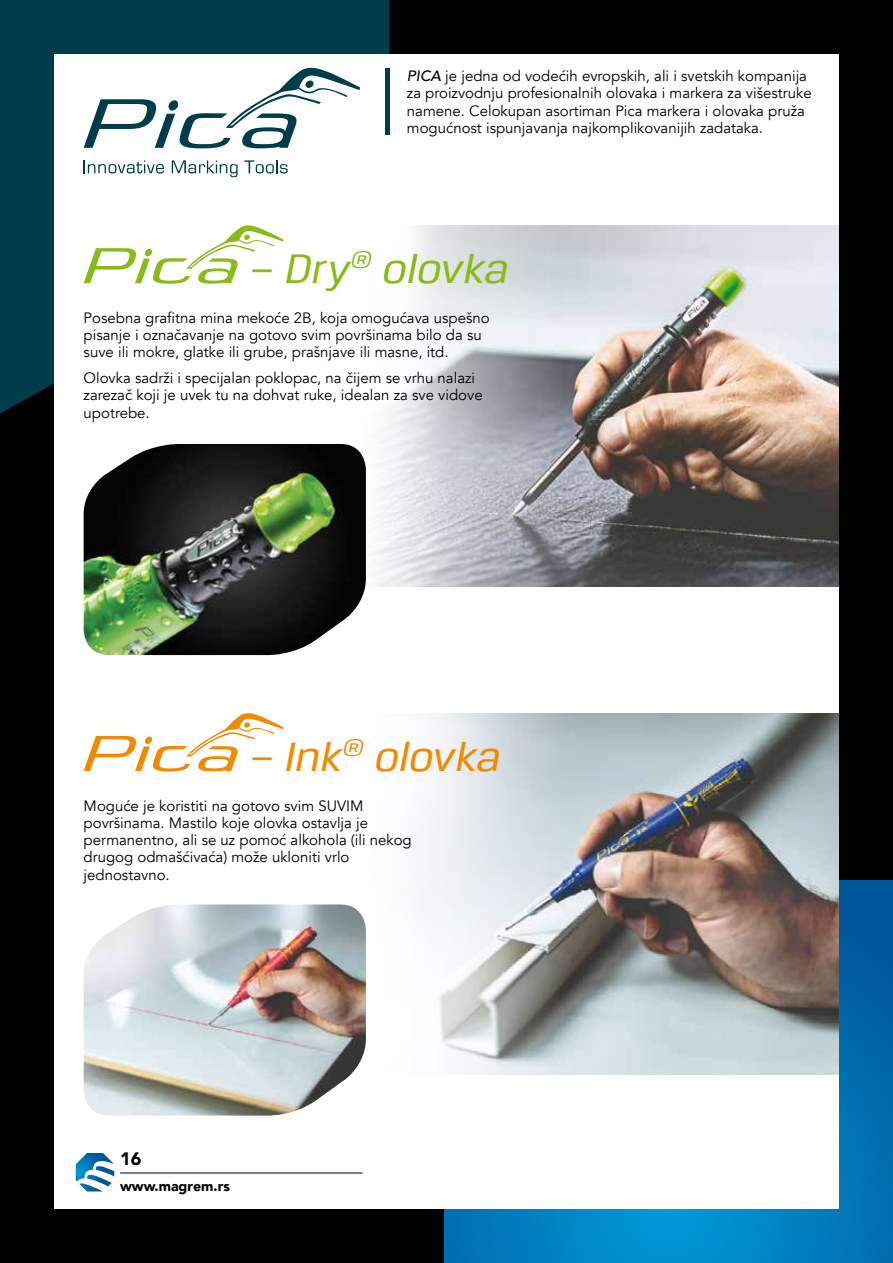
<style>
.page{position:relative;width:893px;height:1263px;background:#000}
.page>*{position:absolute;margin:0;border:0;box-sizing:border-box;transform-origin:0 0}
.t1{font:italic 43.5px "Breuer Text";color:#89ba17;scale:1.1 1}
.t2{font:italic 43.5px "Breuer Text";color:#f08a00;scale:1.1 1}
.t3{font:900 18px "Avenir";color:#000}
.t4{font:15px/17.2px "Avenir";color:#000}
.t5{font:900 14.25px "Avenir";color:#000}
.s1{font-weight:500;font-style:italic}
</style>
<div class="page">
<svg style="left:445px;top:880px;width:448px;height:383px;background:#0076b8"></svg>
<div style="left:0;top:0;width:389px;height:414px;background:#003d4c"></div>
<div style="left:54px;top:54px;width:785px;height:1155px;background:#fff"></div>
<div style="left:385px;top:68px;width:5px;height:67px;background:#003d4c"></div>
<svg style="left:84px;top:67px;width:276px;height:81px"></svg>
<svg style="left:84px;top:160px;width:80px;height:14px"></svg>
<svg style="left:172px;top:160px;width:66px;height:17px"></svg>
<svg style="left:244px;top:160px;width:44px;height:14px"></svg>
<img style="left:373px;top:225px;width:466px;height:362px">
<img style="left:418px;top:713px;width:421px;height:361px">
<svg style="left:84px;top:225px;width:199px;height:59px"></svg>
<svg style="left:84px;top:713px;width:199px;height:58px"></svg>
<img style="left:84px;top:444px;width:282px;height:211px">
<img style="left:84px;top:904px;width:282px;height:211px">
<svg style="left:76px;top:1153px;width:38px;height:38px"></svg>
<hr style="left:120px;top:1173px;width:242px;height:1px;background:#000">
<p class="t4" style="left:407px;top:68px;width:406px"><span class="s1">PICA</span> je jedna od vodećih evropskih, ali i svetskih kompanija za proizvodnju profesionalnih olovaka i markera za višestruke namene. Celokupan asortiman Pica markera i olovaka pruža mogućnost ispunjavanja najkomplikovanijih zadataka.</p>
<h1 class="t1" style="left:249px;top:245px;width:237px">− Dry<sup>®</sup> olovka</h1>
<p class="t4" style="left:84px;top:309px;width:408px">Posebna grafitna mina mekoće 2B, koja omogućava uspešno pisanje i označavanje na gotovo svim površinama bilo da su suve ili mokre, glatke ili grube, prašnjave ili masne, itd.</p>
<p class="t4" style="left:84px;top:370px;width:401px">Olovka sadrži i specijalan poklopac, na čijem se vrhu nalazi zarezač koji je uvek tu na dohvat ruke, idealan za sve vidove upotrebe.</p>
<h1 class="t2" style="left:249px;top:733px;width:230px">− Ink<sup>®</sup> olovka</h1>
<p class="t4" style="left:84px;top:797px;width:330px">Moguće je koristiti na gotovo svim SUVIM površinama. Mastilo koje olovka ostavlja je permanentno, ali se uz pomoć alkohola (ili nekog drugog odmašćivaća) može ukloniti vrlo jednostavno.</p>
<p class="t3" style="left:120px;top:1143px;width:23px">16</p>
<p class="t5" style="left:120px;top:1174px;width:111px">www.magrem.rs</p>
</div>
